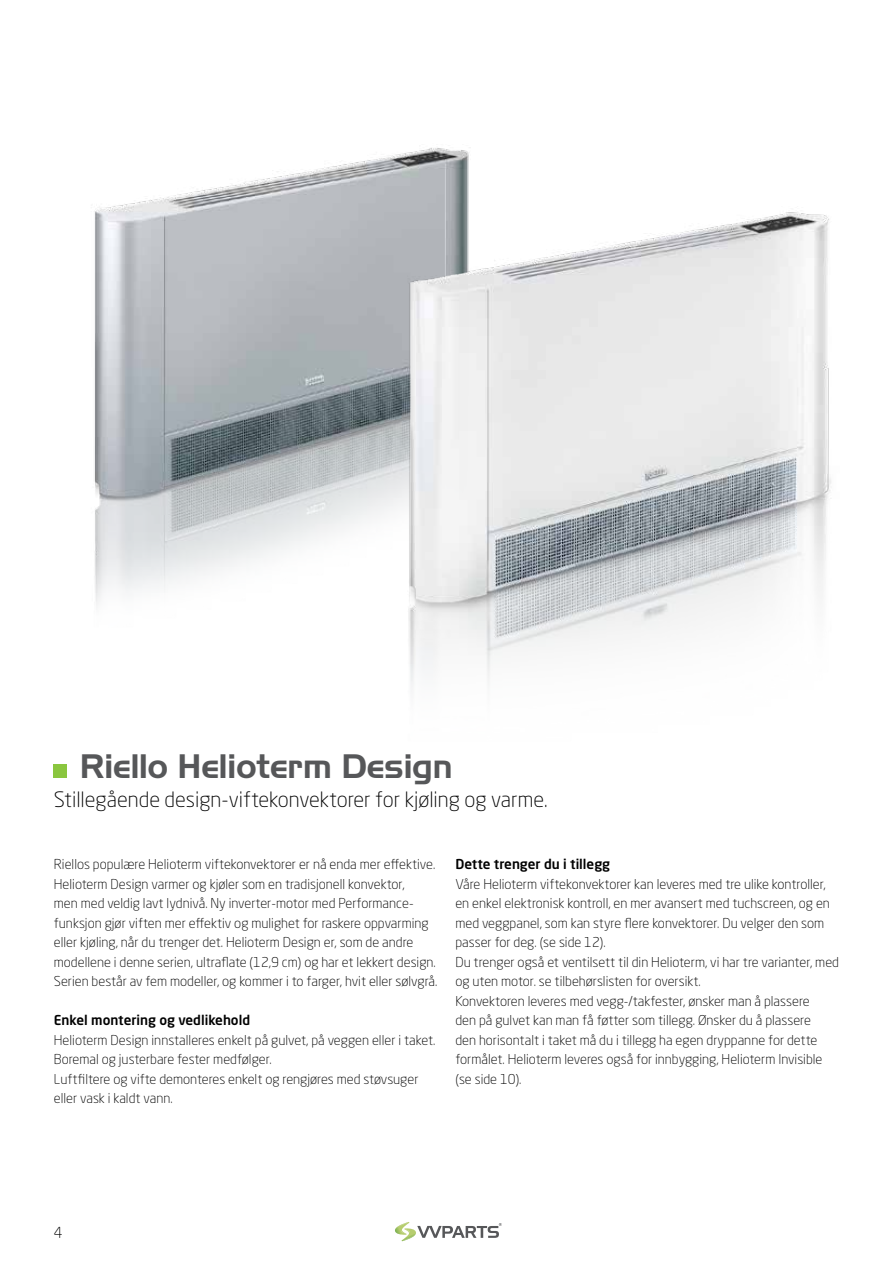
<style>
.page{position:relative;width:893px;height:1263px;background:#fff}
.page>*{position:absolute;margin:0;border:0;box-sizing:border-box;transform-origin:0 0}
.t1{font:33px "Handel Gothic BT";color:#565759}
.t2{font:300 21px "Neo Sans Std";color:#000}
.t3{font:300 15px "Neo Sans Std";color:#000}
.t4{font:300 13.5px/19.5px "Neo Sans Std";color:#000}
.t5{font:500 13.5px "Neo Sans Std";color:#000}
</style>
<div class="page">
<img style="left:94px;top:148px;width:375px;height:457px">
<img style="left:364px;top:180px;width:467px;height:508px">
<div style="left:54px;top:765px;width:13px;height:13px;background:#8ac63f"></div>
<svg style="left:395px;top:1222px;width:107px;height:19px"></svg>
<h1 class="t1" style="left:80px;top:746px;width:374px">Riello Helioterm Design</h1>
<h2 class="t2" style="left:54px;top:787px;width:495px">Stillegående design-viftekonvektorer for kjøling og varme.</h2>
<p class="t4" style="left:54px;top:854px;width:385px">Riellos populære Helioterm viftekonvektorer er nå enda mer effektive.<br>Helioterm Design varmer og kjøler som en tradisjonell konvektor,<br>men med veldig lavt lydnivå. Ny inverter-motor med Performance&shy;funksjon gjør viften mer effektiv og mulighet for raskere oppvarming eller kjøling, når du trenger det. Helioterm Design er, som de andre modellene i denne serien, ultraflate (12,9 cm) og har et lekkert design.<br>Serien består av fem modeller, og kommer i to farger, hvit eller sølvgrå.</p>
<p class="t5" style="left:54px;top:1012px;width:198px">Enkel montering og vedlikehold</p>
<p class="t4" style="left:54px;top:1030px;width:383px">Helioterm Design innstalleres enkelt på gulvet, på veggen eller i taket.<br>Boremal og justerbare fester medfølger.<br>Luftfiltere og vifte demonteres enkelt og rengjøres med støvsuger eller vask i kaldt vann.</p>
<p class="t5" style="left:455px;top:856px;width:156px">Dette trenger du i tillegg</p>
<p class="t4" style="left:455px;top:874px;width:385px">Våre Helioterm viftekonvektorer kan leveres med tre ulike kontroller, en enkel elektronisk kontroll, en mer avansert med tuchscreen, og en med veggpanel, som kan styre flere konvektorer. Du velger den som passer for deg. (se side 12).<br>Du trenger også et ventilsett til din Helioterm, vi har tre varianter, med og uten motor. se tilbehørslisten for oversikt.<br>Konvektoren leveres med vegg-/takfester, ønsker man å plassere<br>den på gulvet kan man få føtter som tillegg. Ønsker du å plassere<br>den horisontalt i taket må du i tillegg ha egen dryppanne for dette formålet. Helioterm leveres også for innbygging, Helioterm Invisible (se side 10).</p>
<p class="t3" style="left:54px;top:1223px;width:10px">4</p>
</div>
